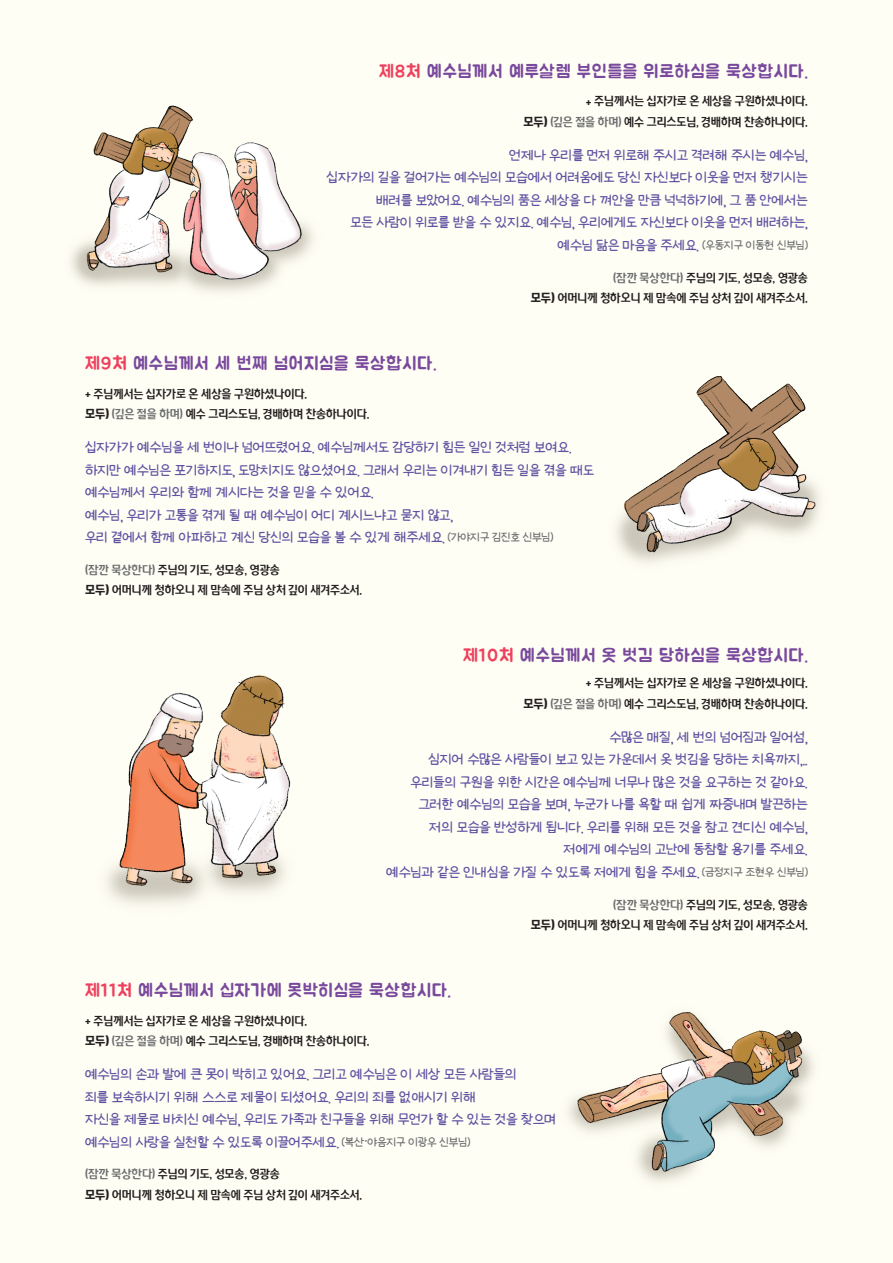
<style>
.page{position:relative;width:893px;height:1263px;background:#fffef4}
.page>*{position:absolute;margin:0;border:0;box-sizing:border-box;transform-origin:0 0}
.t1{font:18px "BMJUA";letter-spacing:.05em;color:#79499d}
.t2{font:16.5px/22.5px "omyu pretty";letter-spacing:-.03em;color:#6053a2;text-align:right}
.t3{font:12px/20.7px "Nexen R";color:#231f20;text-align:right;scale:.89 1}
.s1{color:#ee415d}
.s2{font-family:"Nexen B"}
.s3{color:#6c6d70}
.s4{font-size:13.5px;color:#6c6d70}
.s5{font-family:"Nanum Myeongjo";font-size:13.5px;color:#6c6d70}
</style>
<div class="page">
<img style="left:71px;top:105px;width:242px;height:187px">
<img style="left:107px;top:675px;width:184px;height:229px">
<img style="left:616px;top:376px;width:204px;height:187px">
<img style="left:568px;top:1012px;width:246px;height:170px">
<p class="t1" style="left:379px;top:62px;width:430px"><span class="s1">제8처</span> 예수님께서 예루살렘 부인들을 위로하심을 묵상합시다.</p>
<p class="t3" style="left:523px;top:93px;width:321px">+ 주님께서는 십자가로 온 세상을 구원하셨나이다.<br><span class="s2">모두)</span> <span class="s3">(깊은 절을 하며)</span> 예수 그리스도님, 경배하며 찬송하나이다.</p>
<p class="t2" style="left:327px;top:144px;width:483px">언제나 우리를 먼저 위로해 주시고 격려해 주시는 예수님,<br>십자가의 길을 걸어가는 예수님의 모습에서 어려움에도 당신 자신보다 이웃을 먼저 챙기시는 배려를 보았어요. 예수님의 품은 세상을 다 껴안을 만큼 넉넉하기에, 그 품 안에서는<br>모든 사람이 위로를 받을 수 있지요. 예수님, 우리에게도 자신보다 이웃을 먼저 배려하는, 예수님 닮은 마음을 주세요. <span class="s4">(우동지구 이동헌 신부님)</span></p>
<p class="t3" style="left:531px;top:269px;width:313px"><span class="s3">(잠깐 묵상한다)</span> 주님의 기도, 성모송, 영광송<br><span class="s2">모두)</span> 어머니께 청하오니 제 맘속에 주님 상처 깊이 새겨주소서.</p>
<p class="t1" style="left:85px;top:354px;width:353px"><span class="s1">제9처</span> 예수님께서 세 번째 넘어지심을 묵상합시다.</p>
<p class="t3" style="left:85px;top:385px;width:321px;text-align:left">+ 주님께서는 십자가로 온 세상을 구원하셨나이다.<br><span class="s2">모두)</span> <span class="s3">(깊은 절을 하며)</span> 예수 그리스도님, 경배하며 찬송하나이다.</p>
<p class="t2" style="left:85px;top:436px;width:511px;text-align:left">십자가가 예수님을 세 번이나 넘어뜨렸어요. 예수님께서도 감당하기 힘든 일인 것처럼 보여요. 하지만 예수님은 포기하지도, 도망치지도 않으셨어요. 그래서 우리는 이겨내기 힘든 일을 겪을 때도 예수님께서 우리와 함께 계시다는 것을 믿을 수 있어요.<br>예수님, 우리가 고통을 겪게 될 때 예수님이 어디 계시느냐고 묻지 않고,<br>우리 곁에서 함께 아파하고 계신 당신의 모습을 볼 수 있게 해주세요. <span class="s4">(가야지구 김진호 신부님)</span></p>
<p class="t3" style="left:85px;top:561px;width:313px;text-align:left"><span class="s3">(잠깐 묵상한다)</span> 주님의 기도, 성모송, 영광송<br><span class="s2">모두)</span> 어머니께 청하오니 제 맘속에 주님 상처 깊이 새겨주소서.</p>
<p class="t1" style="left:463px;top:646px;width:346px"><span class="s1">제10처</span> 예수님께서 옷 벗김 당하심을 묵상합시다.</p>
<p class="t3" style="left:523px;top:674px;width:321px">+ 주님께서는 십자가로 온 세상을 구원하셨나이다.<br><span class="s2">모두)</span> <span class="s3">(깊은 절을 하며)</span> 예수 그리스도님, 경배하며 찬송하나이다.</p>
<p class="t2" style="left:386px;top:726px;width:423px">수많은 매질, 세 번의 넘어짐과 일어섬,<br>심지어 수많은 사람들이 보고 있는 가운데서 옷 벗김을 당하는 치욕까지,.. 우리들의 구원을 위한 시간은 예수님께 너무나 많은 것을 요구하는 것 같아요. 그러한 예수님의 모습을 보며, 누군가 나를 욕할 때 쉽게 짜증내며 발끈하는<br>저의 모습을 반성하게 됩니다. 우리를 위해 모든 것을 참고 견디신 예수님,<br>저에게 예수님의 고난에 동참할 용기를 주세요.<br>예수님과 같은 인내심을 가질 수 있도록 저에게 힘을 주세요. <span class="s4">(금정지구 조현우 신부님)</span></p>
<p class="t3" style="left:531px;top:896px;width:313px"><span class="s3">(잠깐 묵상한다)</span> 주님의 기도, 성모송, 영광송<br><span class="s2">모두)</span> 어머니께 청하오니 제 맘속에 주님 상처 깊이 새겨주소서.</p>
<p class="t1" style="left:85px;top:981px;width:368px"><span class="s1">제11처</span> 예수님께서 십자가에 못박히심을 묵상합시다.</p>
<p class="t3" style="left:85px;top:1012px;width:321px;text-align:left">+ 주님께서는 십자가로 온 세상을 구원하셨나이다.<br><span class="s2">모두)</span> <span class="s3">(깊은 절을 하며)</span> 예수 그리스도님, 경배하며 찬송하나이다.</p>
<p class="t2" style="left:85px;top:1063px;width:473px;text-align:left">예수님의 손과 발에 큰 못이 박히고 있어요. 그리고 예수님은 이 세상 모든 사람들의<br>죄를 보속하시기 위해 스스로 제물이 되셨어요. 우리의 죄를 없애시기 위해<br>자신을 제물로 바치신 예수님, 우리도 가족과 친구들을 위해 무언가 할 수 있는 것을 찾으며 예수님의 사랑을 실천할 수 있도록 이끌어주세요. <span class="s4">(복산</span><span class="s5">·</span><span class="s4">야음지구 이광우 신부님)</span></p>
<p class="t3" style="left:85px;top:1166px;width:313px;text-align:left"><span class="s3">(잠깐 묵상한다)</span> 주님의 기도, 성모송, 영광송<br><span class="s2">모두)</span> 어머니께 청하오니 제 맘속에 주님 상처 깊이 새겨주소서.</p>
</div>
